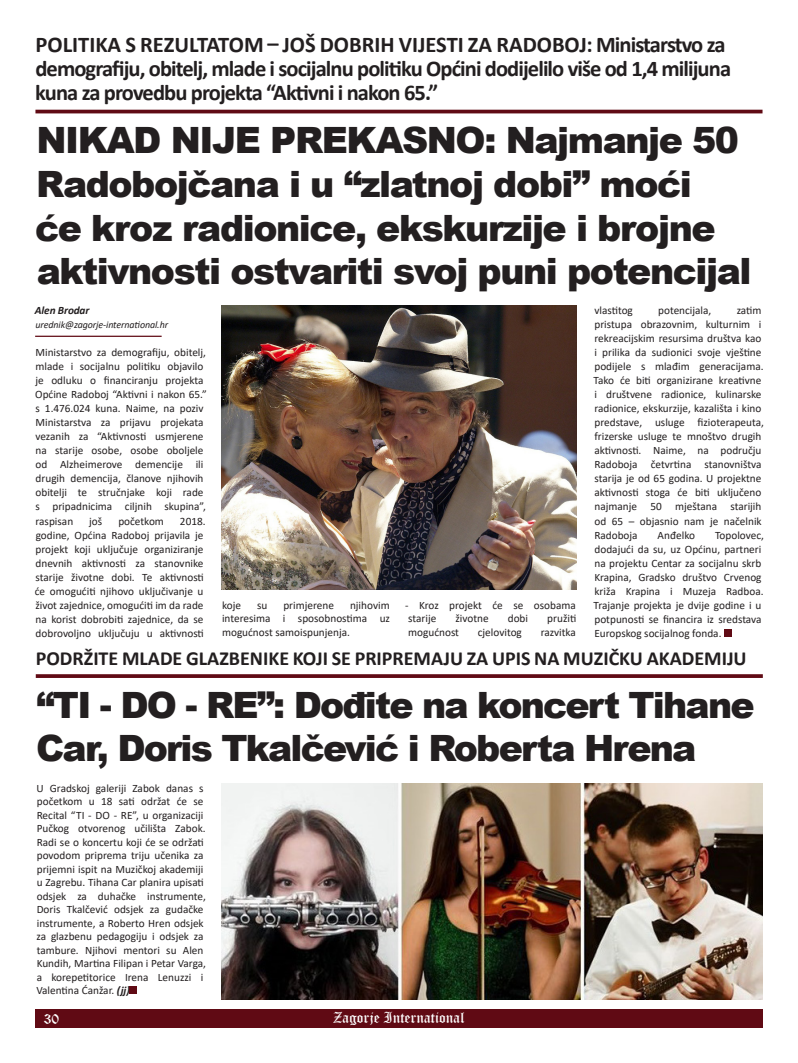
<style>
.page{position:relative;width:798px;height:1063px;background:#fff}
.page>*{position:absolute;margin:0;border:0;box-sizing:border-box;transform-origin:0 0}
.t1{font:900 36.25px/43.8px "Arial";letter-spacing:-.04em;color:#231f20}
.t2{font:700 22.5px/23.8px "Calibri";letter-spacing:-.04em;color:#231f20}
.t3{font:700 20px "Calibri";color:#231f20}
.t4{font:15px "Old English Text";color:#fff}
.t5{font:11.25px/14px "Calibri";color:#231f20}
.t6{font:italic 700 11.25px "Calibri";letter-spacing:-.01em;color:#231f20}
.t7{font:italic 10px "Calibri";letter-spacing:-.01em;color:#231f20}
.s1{font-weight:700;font-style:italic}
</style>
<div class="page">
<div style="left:35px;top:1009px;width:727px;height:19px;background:#600a14"></div>
<hr style="left:35px;top:110px;width:727px;height:3px;background:#600a14">
<svg style="left:36px;top:674px;width:726px;height:4px;background:#691822"></svg>
<div style="left:130px;top:987px;width:7px;height:7px;background:#600a14"></div>
<img style="left:221px;top:783px;width:540px;height:216px">
<hr style="left:35px;top:336px;width:126px;height:1px;background:#600a14">
<div style="left:723px;top:630px;width:7px;height:7px;background:#600a14"></div>
<img style="left:221px;top:305px;width:355px;height:285px">
<p class="t2" style="left:35px;top:33px;width:697px">POLITIKA S REZULTATOM – JOŠ DOBRIH VIJESTI ZA RADOBOJ: Ministarstvo za demografiju, obitelj, mlade i socijalnu politiku Općini dodijelilo više od 1,4 milijuna kuna za provedbu projekta “Aktivni i nakon 65.”</p>
<p class="t1" style="left:35px;top:117px;width:717px">NIKAD NIJE PREKASNO: Najmanje 50<br>Radobojčana i u “zlatnoj dobi” moći<br>će kroz radionice, ekskurzije i brojne aktivnosti ostvariti svoj puni potencijal</p>
<p class="t6" style="left:35px;top:302px;width:56px">Alen Brodar</p>
<p class="t7" style="left:35px;top:318px;width:134px">urednik@zagorje-international.hr</p>
<p class="t5" style="left:35px;top:345px;width:173px">Ministarstvo za demografiju, obitelj, mlade i socijalnu politiku objavilo je odluku o financiranju projekta<br>Općine Radoboj “Aktivni i nakon 65.” s 1.476.024 kuna. Naime, na poziv<br>Ministarstva za prijavu projekata vezanih za “Aktivnosti usmjerene na starije osobe, osobe oboljele od Alzheimerove demencije ili drugih demencija, članove njihovih obitelji te stručnjake koji rade s pripadnicima ciljnih skupina”, raspisan</p>
<p class="t5" style="left:89px;top:514px;width:15px">još</p>
<p class="t5" style="left:118px;top:514px;width:47px">početkom</p>
<p class="t5" style="left:35px;top:514px;width:172px;text-indent:145px">2018. godine, Općina Radoboj prijavila je projekt koji uključuje organiziranje dnevnih aktivnosti za stanovnike starije životne dobi. Te aktivnosti će omogućiti njihovo uključivanje u život zajednice, omogućiti im da rade na korist dobrobiti zajednice, da se dobrovoljno uključuju u aktivnosti</p>
<p class="t5" style="left:222px;top:598px;width:169px;line-height:13.5px;text-align:justify;text-indent:128px">njihovim interesima i sposobnostima uz mogućnost samoispunjenja.</p>
<p class="t5" style="left:405px;top:598px;width:172px;line-height:13.5px">- Kroz projekt će se osobama starije</p>
<p class="t5" style="left:222px;top:598px;width:20px">koje</p>
<p class="t5" style="left:257px;top:598px;width:12px">su</p>
<p class="t5" style="left:283px;top:598px;width:52px">primjerene</p>
<p class="t5" style="left:455px;top:611px;width:35px">životne</p>
<p class="t5" style="left:507px;top:611px;width:22px">dobi</p>
<p class="t5" style="left:547px;top:611px;width:31px">pružiti</p>
<p class="t5" style="left:408px;top:625px;width:52px">mogućnost</p>
<p class="t5" style="left:477px;top:625px;width:46px">cjelovitog</p>
<p class="t5" style="left:540px;top:625px;width:37px">razvitka</p>
<p class="t5" style="left:594px;top:303px;width:40px">vlastitog</p>
<p class="t5" style="left:658px;top:303px;width:55px">potencijala,</p>
<p class="t5" style="left:593px;top:303px;width:172px;text-indent:143px">zatim pristupa obrazovnim, kulturnim i rekreacijskim resursima društva kao i prilika da sudionici svoje vještine podijele s mlađim generacijama.<br>Tako će biti organizirane kreativne i društvene radionice, kulinarske radionice, ekskurzije, kazališta i kino predstave, usluge fizioterapeuta, frizerske usluge te mnoštvo drugih aktivnosti. Naime, na području<br>Radoboja četvrtina stanovništva starija je od 65 godina. U projektne aktivnosti stoga će biti uključeno najmanje 50 mještana starijih od 65 – objasnio nam je načelnik<br>Radoboja</p>
<p class="t5" style="left:593px;top:528px;width:172px;text-indent:121px">Topolovec, dodajući da su, uz Općinu, partneri na projektu Centar za socijalnu skrb<br>Krapina, Gradsko društvo Crvenog križa Krapina i Muzeja Radboa.<br>Trajanje projekta je dvije godine i u potpunosti se financira iz sredstava<br>Europskog socijalnog fonda.</p>
<p class="t5" style="left:657px;top:528px;width:39px">Anđelko</p>
<p class="t3" style="left:36px;top:644px;width:712px">PODRŽITE MLADE GLAZBENIKE KOJI SE PRIPREMAJU ZA UPIS NA MUZIČKU AKADEMIJU</p>
<p class="t1" style="left:36px;top:682px;width:719px">“TI - DO - RE”: Dođite na koncert Tihane<br>Car, Doris Tkalčević i Roberta Hrena</p>
<p class="t5" style="left:36px;top:781px;width:171px;line-height:13.5px">U Gradskoj galeriji Zabok danas s početkom u 18 sati održat će se Recital “TI - DO - RE”, u organizaciji Pučkog otvorenog učilišta Zabok.<br>Radi se o koncertu koji će se održati povodom priprema triju učenika za prijemni ispit na Muzičkoj akademiji u Zagrebu. Tihana Car planira upisati odsjek za duhačke instrumente, Doris Tkalčević odsjek za gudačke instrumente, a Roberto Hren odsjek za glazbenu pedagogiju i odsjek za tambure. Njihovi mentori su Alen Kundih, Martina Filipan i Petar Varga, a korepetitorice Irena Lenuzzi i Valentina Ćanžar. <span class="s1">(jj)</span></p>
<h3 class="t4" style="left:44px;top:1009px;width:17px">30</h3>
<h3 class="t4" style="left:333px;top:1008px;width:133px">Zagorje International</h3>
</div>
